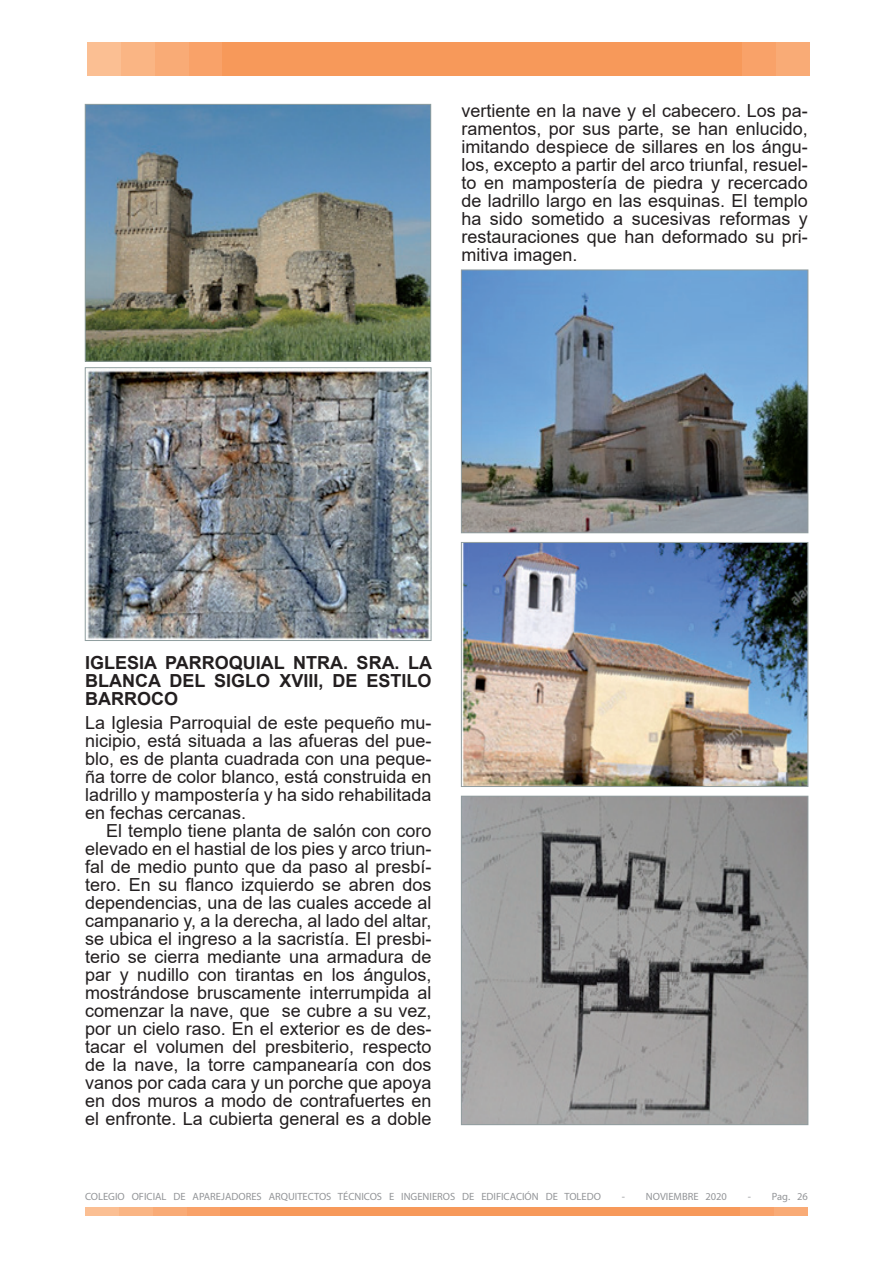
<style>
.page{position:relative;width:893px;height:1263px;background:#fff}
.page>*{position:absolute;margin:0;border:0;box-sizing:border-box;transform-origin:0 0}
.t1{font:18px/18px "Arial";color:#231f20;text-align:justify}
.t2{font:700 18px/18px "Arial";color:#231f20;text-align:justify}
.t3{font:10.5px "Myriad Pro";color:#939598}
</style>
<div class="page">
<div style="left:85px;top:1208px;width:34px;height:8px;background:#fbbf93"></div>
<div style="left:119px;top:1208px;width:34px;height:8px;background:#fab584"></div>
<div style="left:153px;top:1208px;width:34px;height:8px;background:#f9ab76"></div>
<div style="left:187px;top:1208px;width:34px;height:8px;background:#f9a269"></div>
<div style="left:774px;top:1208px;width:34px;height:8px;background:#f9ab76"></div>
<div style="left:740px;top:1208px;width:34px;height:8px;background:#f9a269"></div>
<div style="left:221px;top:1208px;width:519px;height:8px;background:#f7995a"></div>
<div style="left:87px;top:43px;width:34px;height:33px;background:#fbbf93"></div>
<div style="left:121px;top:43px;width:34px;height:33px;background:#fab584"></div>
<div style="left:155px;top:43px;width:34px;height:33px;background:#f9ab76"></div>
<div style="left:189px;top:43px;width:34px;height:33px;background:#f9a269"></div>
<div style="left:776px;top:43px;width:34px;height:33px;background:#f9ab76"></div>
<div style="left:742px;top:43px;width:34px;height:33px;background:#f9a269"></div>
<div style="left:223px;top:43px;width:519px;height:33px;background:#f7995a"></div>
<img style="left:87px;top:106px;width:342px;height:253px">
<div style="left:85px;top:104px;width:346px;height:257px;border:1px solid #8f9e9f"></div>
<img style="left:87px;top:369px;width:342px;height:270px">
<div style="left:85px;top:367px;width:346px;height:274px;border:1px solid #8f9e9f"></div>
<img style="left:463px;top:272px;width:343px;height:259px">
<div style="left:461px;top:270px;width:347px;height:263px;border:1px solid #919d9f"></div>
<img style="left:463px;top:544px;width:343px;height:241px">
<div style="left:461px;top:542px;width:347px;height:245px;border:1px solid #919d9f"></div>
<img style="left:463px;top:798px;width:343px;height:325px">
<div style="left:461px;top:796px;width:347px;height:329px;border:1px solid #919d9f"></div>
<p class="t1" style="left:461px;top:102px;width:348px">vertiente en la nave y el cabecero. Los pa&shy;ramentos, por sus parte, se han enlucido, imitando despiece de sillares en los ángu&shy;los, excepto a partir del arco triunfal, resuel&shy;to en mampostería de piedra y recercado de ladrillo largo en las esquinas. El templo ha sido sometido a sucesivas reformas y restauraciones que han deformado su pri&shy;mitiva imagen.</p>
<p class="t2" style="left:85px;top:654px;width:349px">IGLESIA PARROQUIAL NTRA. SRA. LA BLANCA DEL SIGLO XVIII, DE ESTILO BARROCO</p>
<p class="t1" style="left:85px;top:713px;width:348px">La Iglesia Parroquial de este pequeño mu&shy;nicipio, está situada a las afueras del pue&shy;blo, es de planta cuadrada con una peque&shy;ña torre de color blanco, está construida en ladrillo y mampostería y ha sido rehabilitada en fechas cercanas.</p>
<p class="t1" style="left:85px;top:821px;width:348px;text-indent:21px">El templo tiene planta de salón con coro elevado en el hastial de los pies y arco triun&shy;fal de medio punto que da paso al presbí&shy;tero. En su flanco izquierdo se abren dos dependencias, una de las cuales accede al campanario y, a la derecha, al lado del altar, se ubica el ingreso a la sacristía. El presbi&shy;terio se cierra mediante una armadura de par y nudillo con tirantas en los ángulos, mostrándose bruscamente interrumpida al comenzar la nave, que se cubre a su vez, por un cielo raso. En el exterior es de des&shy;tacar el volumen del presbiterio, respecto de la nave, la torre campanearía con dos vanos por cada cara y un porche que apoya en dos muros a modo de contrafuertes en el enfronte. La cubierta general es a doble</p>
<p class="t3" style="left:85px;top:1190px;width:517px">COLEGIO OFICIAL DE APAREJADORES ARQUITECTOS TÉCNICOS E INGENIEROS DE EDIFICACIÓN DE TOLEDO</p>
<p class="t3" style="left:622px;top:1190px;width:107px">- NOVIEMBRE 2020</p>
<p class="t3" style="left:748px;top:1190px;width:62px">- Pag. 26</p>
</div>
